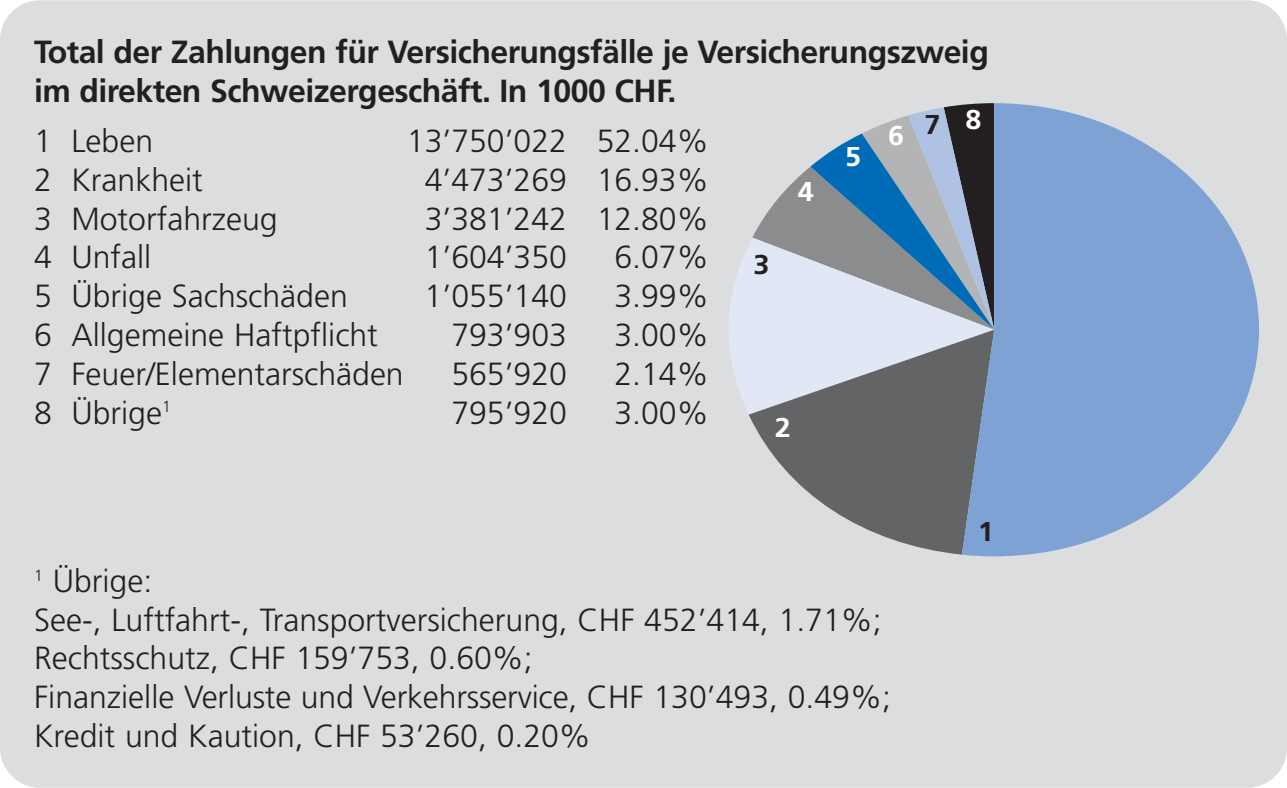
<style>
.page{position:relative;width:1287px;height:788px;background:#dcddde}
.page>*{position:absolute;margin:0;border:0;box-sizing:border-box;transform-origin:0 0}
.t1{font:300 32px/38.8px "Frutiger";color:#231f20}
.t2{font:700 32px/38.8px "Frutiger";letter-spacing:-.015em;color:#231f20}
.t3{font:700 27.2px "Frutiger";color:#fff;scale:1.06 1}
.t4{font:700 27.2px "Frutiger";color:#231f20;scale:1.06 1}
.s1{color:#231f20}
</style>
<div class="page">
<svg style="left:752px;top:104px;width:210px;height:134px"></svg>
<svg style="left:728px;top:238px;width:234px;height:177px;background:#b9c5d3"></svg>
<svg style="left:749px;top:330px;width:213px;height:225px;fill:#636466"></svg>
<svg style="left:962px;top:103px;width:297px;height:453px;background:#8aa5cc"></svg>
<p class="t2" style="left:34px;top:35px;width:956px">Total der Zahlungen für Versicherungsfälle je Versicherungszweig im direkten Schweizergeschäft. In 1000 CHF.</p>
<p class="t3" style="left:888px;top:116px;width:90px">6<span class="s1">7</span>8</p>
<p class="t1" style="left:34px;top:124px;width:121px">1 Leben</p>
<p class="t1" style="left:407px;top:124px;width:303px">13’750’022 52.04%</p>
<p class="t1" style="left:34px;top:163px;width:170px">2 Krankheit</p>
<p class="t1" style="left:425px;top:163px;width:286px">4’473’269 16.93%</p>
<p class="t1" style="left:34px;top:202px;width:245px">3 Motorfahrzeug</p>
<p class="t1" style="left:425px;top:202px;width:286px">3’381’242 12.80%</p>
<p class="t1" style="left:34px;top:240px;width:119px">4 Unfall</p>
<p class="t1" style="left:425px;top:240px;width:144px">1’604’350</p>
<p class="t1" style="left:614px;top:240px;width:96px">6.07%</p>
<p class="t1" style="left:34px;top:279px;width:315px">5 Übrige Sachschäden</p>
<p class="t1" style="left:425px;top:279px;width:144px">1’055’140</p>
<p class="t1" style="left:614px;top:279px;width:96px">3.99%</p>
<p class="t1" style="left:34px;top:318px;width:345px">6 Allgemeine Haftpflicht</p>
<p class="t1" style="left:451px;top:318px;width:117px">793’903</p>
<p class="t1" style="left:614px;top:318px;width:96px">3.00%</p>
<p class="t1" style="left:34px;top:357px;width:371px">7 Feuer/Elementarschäden</p>
<p class="t1" style="left:451px;top:357px;width:117px">565’920</p>
<p class="t1" style="left:614px;top:357px;width:96px">2.14%</p>
<p class="t1" style="left:34px;top:396px;width:138px">8 Übrige<sup>1</sup></p>
<p class="t1" style="left:451px;top:396px;width:117px">795’920</p>
<p class="t1" style="left:614px;top:396px;width:96px">3.00%</p>
<p class="t3" style="left:845px;top:146px;width:17px">5</p>
<p class="t3" style="left:798px;top:180px;width:17px">4</p>
<p class="t4" style="left:753px;top:254px;width:17px">3</p>
<p class="t3" style="left:775px;top:417px;width:17px">2</p>
<p class="t1" style="left:34px;top:564px;width:858px"><sup>1</sup> Übrige:<br>See-, Luftfahrt-, Transportversicherung, CHF 452’414, 1.71%; Rechtsschutz, CHF 159’753, 0.60%;<br>Finanzielle Verluste und Verkehrsservice, CHF 130’493, 0.49%; Kredit und Kaution, CHF 53’260, 0.20%</p>
<p class="t4" style="left:978px;top:520px;width:17px">1</p>
</div>
